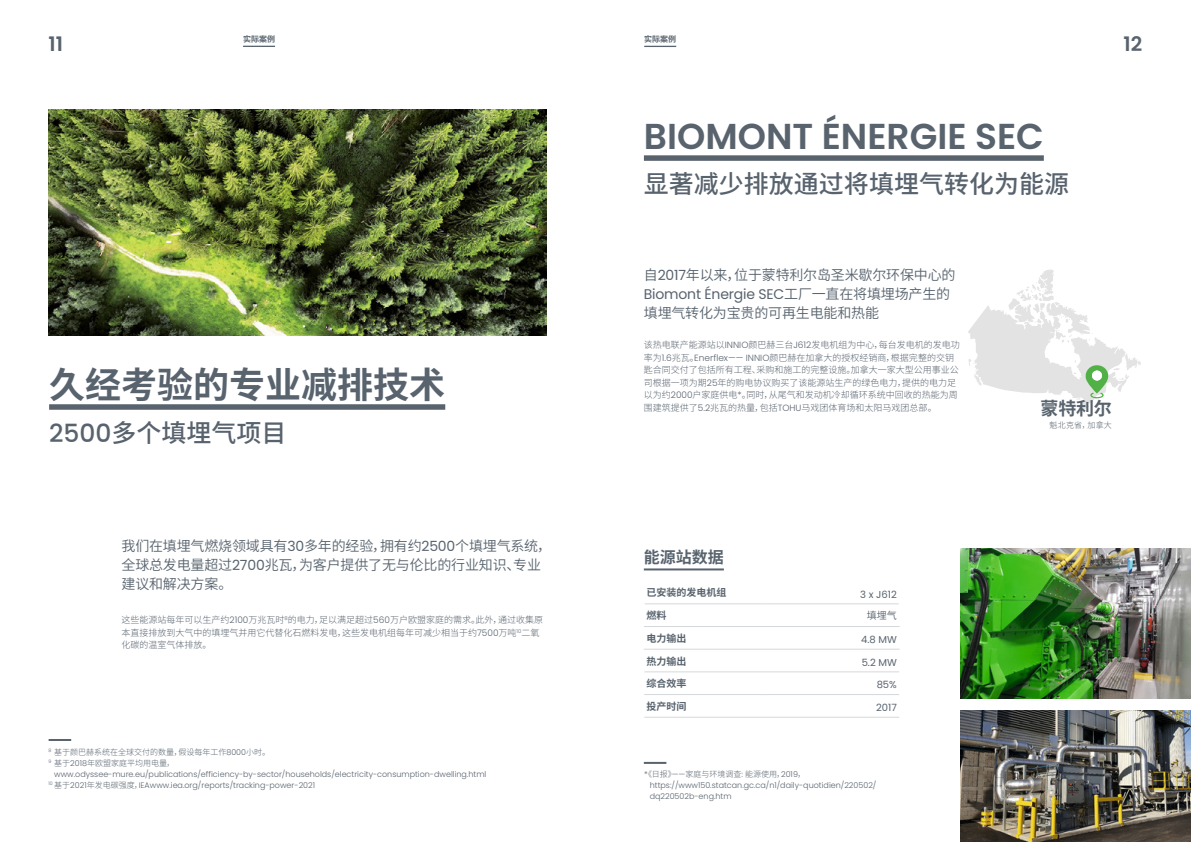
<style>
.page{position:relative;width:1191px;height:842px;background:#fff}
.page>*{position:absolute;margin:0;border:0;box-sizing:border-box;transform-origin:0 0}
.t1{font:600 36px "Poppins";color:#58636e}
.t2{font:700 36px "Source Han Sans CN";color:#58636e}
.t3{font:500 25px "Source Han Sans CN";color:#58636e}
.t4{font:600 20px "Poppins";color:#58636e}
.t5{font:700 18px "Source Han Sans CN";color:#58636e}
.t6{font:700 16px "Source Han Sans CN";color:#58636e}
.t7{font:14px/19px "Source Han Sans CN";letter-spacing:-.015em;color:#58636e}
.t8{font:14px "Poppins";letter-spacing:-.015em;color:#58636e}
.t9{font:700 10px "Source Han Sans CN";color:#58636e}
.t10{font:10px "Poppins";color:#58636e}
.t11{font:10px "Source Han Sans CN";color:#58636e}
.t12{font:300 9px/12.5px "Source Han Sans CN";color:#58636e}
.t13{font:300 8px/11px "Poppins";color:#58636e}
.t14{font:300 8px/11px "Source Han Sans CN";color:#58636e}
.t15{font:700 8px "Source Han Sans CN";color:#58636e}
.s1{font-family:"Poppins"}
.s2{font-family:"Source Han Sans CN"}
</style>
<div class="page">
<div style="left:49px;top:404px;width:396px;height:6px;background:#58636e"></div>
<hr style="left:49px;top:739px;width:22px;height:2px;background:#58636e">
<hr style="left:644px;top:762px;width:22px;height:2px;background:#58636e">
<hr style="left:243px;top:46px;width:32px;height:1px;background:#58636e">
<hr style="left:644px;top:46px;width:32px;height:1px;background:#58636e">
<div style="left:644px;top:155px;width:399px;height:6px;background:#58636e"></div>
<hr style="left:644px;top:604px;width:121px;height:1px;background:#d5d8db">
<hr style="left:765px;top:604px;width:133px;height:1px;background:#d5d8db">
<hr style="left:644px;top:626px;width:121px;height:1px;background:#d5d8db">
<hr style="left:765px;top:626px;width:134px;height:1px;background:#d5d8db">
<hr style="left:644px;top:649px;width:121px;height:1px;background:#d5d8db">
<hr style="left:765px;top:649px;width:134px;height:1px;background:#d5d8db">
<hr style="left:644px;top:672px;width:121px;height:1px;background:#d5d8db">
<hr style="left:765px;top:672px;width:134px;height:1px;background:#d5d8db">
<hr style="left:644px;top:694px;width:121px;height:1px;background:#d5d8db">
<hr style="left:644px;top:717px;width:121px;height:1px;background:#d5d8db">
<hr style="left:765px;top:694px;width:134px;height:1px;background:#d5d8db">
<hr style="left:765px;top:717px;width:134px;height:1px;background:#d5d8db">
<hr style="left:644px;top:568px;width:80px;height:2px;background:#58636e">
<img style="left:960px;top:548px;width:231px;height:150px">
<img style="left:960px;top:711px;width:231px;height:131px">
<svg style="left:968px;top:269px;width:173px;height:144px"></svg>
<div style="left:1091px;top:370px;width:11px;height:11px;background:#fff;border-radius:50%"></div>
<img style="left:48px;top:109px;width:499px;height:226px">
<p class="t15" style="left:243px;top:35px;width:33px">实际案例</p>
<p class="t15" style="left:644px;top:35px;width:33px">实际案例</p>
<h3 class="t4" style="left:49px;top:32px;width:16px">11</h3>
<h3 class="t4" style="left:1123px;top:32px;width:20px">12</h3>
<h1 class="t2" style="left:49px;top:364px;width:397px">久经考验的专业减排技术</h1>
<h2 class="t3" style="left:49px;top:419px;width:239px"><span class="s1">2500</span>多个填埋气项目</h2>
<h3 class="t7" style="left:121px;top:536px;width:431px">我们在填埋气燃烧领域具有<span class="s1">30</span>多年的经验，拥有约<span class="s1">2500</span>个填埋气系统，全球总发电量超过<span class="s1">2700</span>兆瓦，为客户提供了无与伦比的行业知识、专业建议和解决方案。</h3>
<p class="t12" style="left:121px;top:614px;width:423px">这些能源站每年可以生产约<span class="s1">2100</span>万兆瓦时<sup>8</sup>的电力，足以满足超过<span class="s1">560</span>万户欧盟家庭的需求。此外，通过收集原本直接排放到大气中的填埋气并用它代替化石燃料发电，这些发电机组每年可减少相当于约<span class="s1">7500</span>万吨<sup>10</sup>二氧化碳的温室气体排放。</p>
<p class="t14" style="left:49px;top:747px;width:223px"><sup>8</sup> 基于颜巴赫系统在全球交付的数量，假设每年工作<span class="s1">8000</span>小时。<br><sup>9</sup> 基于<span class="s1">2018</span>年欧盟家庭平均用电量，</p>
<p class="t13" style="left:49px;top:769px;width:439px;text-indent:6px">www.odyssee-mure.eu/publications/efficiency-by-sector/households/electricity-consumption-dwelling.html<br><sup>10</sup> <span class="s2">基于</span>2021<span class="s2">年发电碳强度，</span>IEAwww.iea.org/reports/tracking-power-2021</p>
<h1 class="t1" style="left:644px;top:116px;width:401px">BIOMONT ÉNERGIE SEC</h1>
<h2 class="t3" style="left:644px;top:170px;width:426px">显著减少排放通过将填埋气转化为能源</h2>
<h3 class="t7" style="left:644px;top:265px;width:313px">自<span class="s1">2017</span>年以来，位于蒙特利尔岛圣米歇尔环保中心的</h3>
<h3 class="t8" style="left:644px;top:286px;width:308px">Biomont Énergie SEC<span class="s2">工厂一直在将填埋场产生的</span></h3>
<h3 class="t7" style="left:644px;top:303px;width:237px">填埋气转化为宝贵的可再生电能和热能</h3>
<p class="t12" style="left:644px;top:339px;width:317px">该热电联产能源站以<span class="s1">INNIO</span>颜巴赫三台<span class="s1">J612</span>发电机组为中心，每台发电机的发电功率为<span class="s1">1.6</span>兆瓦。<span class="s1">Enerflex—— INNIO</span>颜巴赫在加拿大的授权经销商，根据完整的交钥匙合同交付了包括所有工程、采购和施工的完整设施。加拿大一家大型公用事业公司根据一项为期<span class="s1">25</span>年的购电协议购买了该能源站生产的绿色电力，提供的电力足以为约<span class="s1">2000</span>户家庭供电<span class="s1">*</span>。同时，从尾气和发动机冷却循环系统中回收的热能为周围建筑提供了<span class="s1">5.2</span>兆瓦的热量，包括<span class="s1">TOHU</span>马戏团体育场和太阳马戏团总部。</p>
<h3 class="t6" style="left:644px;top:549px;width:81px">能源站数据</h3>
<p class="t9" style="left:646px;top:587px;width:81px">已安装的发电机组</p>
<p class="t10" style="left:860px;top:588px;width:38px">3 x J612</p>
<p class="t9" style="left:646px;top:610px;width:21px">燃料</p>
<p class="t11" style="left:867px;top:610px;width:31px">填埋气</p>
<p class="t9" style="left:646px;top:632px;width:41px">电力输出</p>
<p class="t10" style="left:861px;top:634px;width:37px">4.8 MW</p>
<p class="t9" style="left:646px;top:655px;width:41px">热力输出</p>
<p class="t10" style="left:861px;top:656px;width:37px">5.2 MW</p>
<p class="t9" style="left:646px;top:678px;width:41px">综合效率</p>
<p class="t10" style="left:876px;top:679px;width:22px">85%</p>
<p class="t9" style="left:646px;top:701px;width:41px">投产时间</p>
<p class="t10" style="left:876px;top:702px;width:22px">2017</p>
<p class="t14" style="left:644px;top:769px;width:33px">《日报》</p>
<p class="t13" style="left:644px;top:769px;width:5px">*</p>
<p class="t14" style="left:672px;top:769px;width:135px"><span class="s1">——</span>家庭与环境调查<span class="s1">:</span> 能源使用，<span class="s1">2019</span>，</p>
<p class="t13" style="left:650px;top:780px;width:228px">https://www150.statcan.gc.ca/n1/daily-quotidien/220502/ dq220502b-eng.htm</p>
<h3 class="t5" style="left:1040px;top:398px;width:73px">蒙特利尔</h3>
<p class="t14" style="left:1049px;top:420px;width:64px">魁北克省，加拿大</p>
</div>
